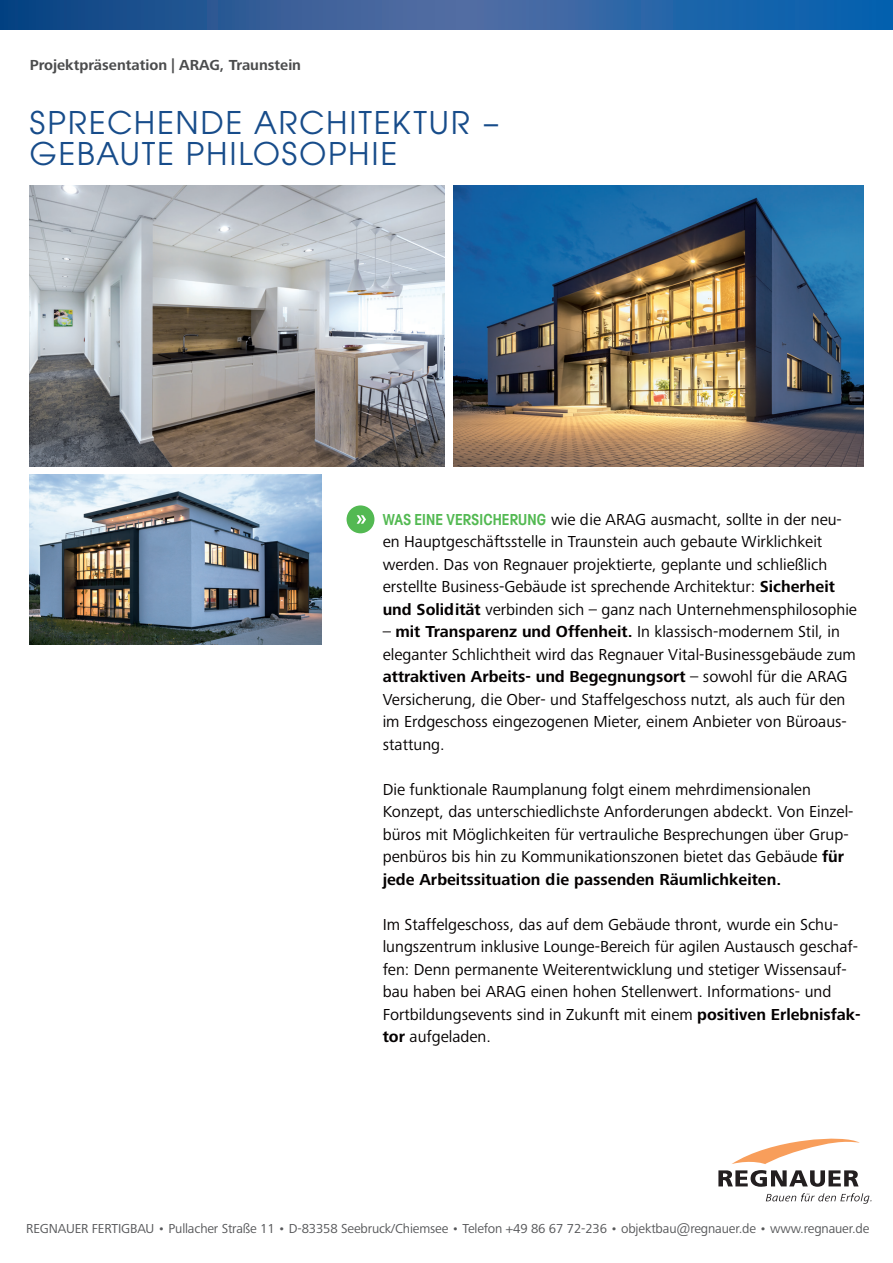
<style>
.page{position:relative;width:893px;height:1263px;background:#fff}
.page>*{position:absolute;margin:0;border:0;box-sizing:border-box;transform-origin:0 0}
.t1{font:34.5px/31.5px "Avant Garde Gothic Itc T";letter-spacing:.05em;color:#174c8a}
.t2{font:16.5px/22.5px "Frutiger Next Pro";color:#040101}
.t3{font:700 15px "Frutiger Next Pro";color:#4b4c4d}
.t4{font:13.5px "Frutiger Next Pro";letter-spacing:-.01em;color:#57585a}
.s1{font-family:"Avant Garde Gothic Itc T";font-weight:600;font-stretch:condensed;color:#53b952}
.s2{font-weight:700}
</style>
<div class="page">
<svg style="left:732px;top:1138px;width:128px;height:26px"></svg>
<svg style="left:718px;top:1170px;width:140px;height:17px"></svg>
<svg style="left:766px;top:1193px;width:105px;height:11px"></svg>
<svg style="left:0;top:0;width:893px;height:30px;background:#295e9d"></svg>
<div style="left:347px;top:505px;width:27px;height:28px;background:#53b952;border-radius:50%"></div>
<svg style="left:357px;top:515px;width:9px;height:9px"></svg>
<img style="left:30px;top:475px;width:292px;height:169px">
<img style="left:30px;top:185px;width:415px;height:281px">
<img style="left:453px;top:185px;width:410px;height:281px">
<p class="t3" style="left:30px;top:57px;width:273px">Projektpräsentation | ARAG, Traunstein</p>
<h1 class="t1" style="left:30px;top:106px;width:471px">SPRECHENDE ARCHITEKTUR –<br>GEBAUTE PHILOSOPHIE</h1>
<p class="t2" style="left:383px;top:508px;width:476px"><span class="s1">WAS EINE VERSICHERUNG</span> wie die ARAG ausmacht, sollte in der neu&shy;en Hauptgeschäftsstelle in Traunstein auch gebaute Wirklichkeit werden. Das von Regnauer projektierte, geplante und schließlich erstellte Business-Gebäude ist sprechende Architektur: <span class="s2">Sicherheit und Solidität</span> verbinden sich – ganz nach Unternehmensphilosophie</p>
<p class="t2" style="left:383px;top:620px;width:475px">– <span class="s2">mit Transparenz und Offenheit.</span> In klassisch-modernem Stil, in eleganter Schlichtheit wird das Regnauer Vital-Businessgebäude zum <span class="s2">attraktiven Arbeits- und Begegnungsort</span> – sowohl für die ARAG Versicherung, die Ober- und Staffelgeschoss nutzt, als auch für den im Erdgeschoss eingezogenen Mieter, einem Anbieter von Büroaus&shy;stattung.</p>
<p class="t2" style="left:383px;top:778px;width:472px">Die funktionale Raumplanung folgt einem mehrdimensionalen Konzept, das unterschiedlichste Anforderungen abdeckt. Von Einzel&shy;büros mit Möglichkeiten für vertrauliche Besprechungen über Grup&shy;penbüros bis hin zu Kommunikationszonen bietet das Gebäude <span class="s2">für jede Arbeitssituation die passenden Räumlichkeiten.</span></p>
<p class="t2" style="left:383px;top:913px;width:479px">Im Staffelgeschoss, das auf dem Gebäude thront, wurde ein Schu&shy;lungszentrum inklusive Lounge-Bereich für agilen Austausch geschaf&shy;fen: Denn permanente Weiterentwicklung und stetiger Wissensauf&shy;bau haben bei ARAG einen hohen Stellenwert. Informations- und Fortbildungsevents sind in Zukunft mit einem <span class="s2">positiven Erlebnisfak&shy;tor</span> aufgeladen.</p>
<p class="t4" style="left:26px;top:1221px;width:845px">REGNAUER FERTIGBAU • Pullacher Straße 11 • D-83358 Seebruck/Chiemsee • Telefon +49 86 67 72-236 • objektbau@regnauer.de • www.regnauer.de</p>
</div>
